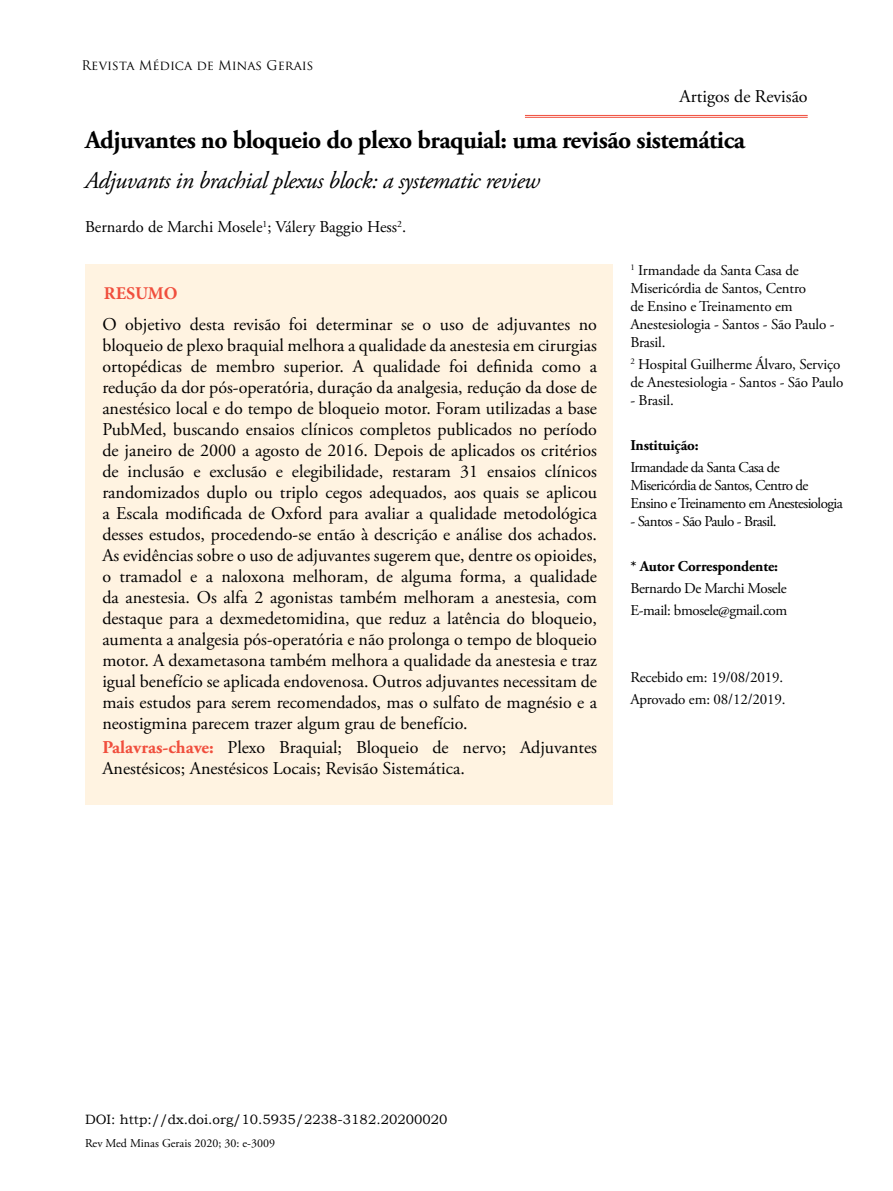
<style>
.page{position:relative;width:893px;height:1191px;background:#fff}
.page>*{position:absolute;margin:0;border:0;box-sizing:border-box;transform-origin:0 0}
.t1{font:700 25.5px "Adobe Garamond Pro";letter-spacing:-.02em;color:#000}
.t2{font:italic 24px "Adobe Garamond Pro";letter-spacing:-.02em;color:#000}
.t3{font:18px/21px "Adobe Garamond Pro";color:#000;text-align:justify}
.t4{font:18px/21px "Adobe Garamond Pro";color:#000101}
.t5{font:700 18px "Minion Pro";letter-spacing:-.005em;color:#f04e3d}
.t6{font:16.5px "Adobe Garamond Pro";color:#000101}
.t7{font:15px/18px "Adobe Garamond Pro";letter-spacing:-.01em;color:#000101}
.t8{font:15px/18px "Adobe Garamond Pro";letter-spacing:-.04em;color:#000}
.t9{font:700 15px "Adobe Garamond Pro";letter-spacing:-.01em;color:#000101}
.t10{font:13.5px "Bookman Old Style";color:#000}
.t11{font:13.05px "Trajan Pro";color:#000}
.t12{font:12px "Adobe Garamond Pro";color:#000}
.s1{font-weight:700;color:#f04e3d}
</style>
<div class="page">
<hr style="left:85px;top:76px;width:723px;height:1px;background:#000">
<hr style="left:525px;top:115px;width:283px;height:1px;background:#f04e3d">
<hr style="left:525px;top:117px;width:283px;height:1px;background:#f04e3d">
<div style="left:85px;top:264px;width:527px;height:540px;background:#fff3e1"></div>
<div style="left:75px;top:52px;width:732px;height:33px;background:#fff"></div>
<p class="t11" style="left:82px;top:57px;width:234px">Revista Médica de Minas Gerais</p>
<p class="t12" style="left:85px;top:58px;width:309px">Adjuvantes no bloqueio do plexo braquial: uma revisão sistemática</p>
<p class="t3" style="left:680px;top:87px;width:130px">Artigos de Revisão</p>
<h1 class="t1" style="left:85px;top:125px;width:662px">Adjuvantes no bloqueio do plexo braquial: uma revisão sistemática</h1>
<h2 class="t2" style="left:85px;top:166px;width:457px">Adjuvants in brachial plexus block: a systematic review</h2>
<p class="t6" style="left:85px;top:217px;width:323px">Bernardo de Marchi Mosele<sup>1</sup>; Válery Baggio Hess<sup>2</sup>.</p>
<p class="t5" style="left:104px;top:280px;width:75px">RESUMO</p>
<p class="t3" style="left:102px;top:314px;width:496px">O objetivo desta revisão foi determinar se o uso de adjuvantes no bloqueio de plexo braquial melhora a qualidade da anestesia em cirurgias ortopédicas de membro superior. A qualidade foi definida como a redução da dor pós-operatória, duração da analgesia, redução da dose de anestésico local e do tempo de bloqueio motor. Foram utilizadas a base PubMed, buscando ensaios clínicos completos publicados no período de janeiro de 2000 a agosto de 2016. Depois de aplicados os critérios de inclusão e exclusão e elegibilidade, restaram 31 ensaios clínicos randomizados duplo ou triplo cegos adequados, aos quais se aplicou a Escala modificada de Oxford para avaliar a qualidade metodológica desses estudos, procedendo-se então à descrição e análise dos achados.<br>As evidências sobre o uso de adjuvantes sugerem que, dentre os opioides, o tramadol e a naloxona melhoram, de alguma forma, a qualidade da anestesia. Os alfa 2 agonistas também melhoram a anestesia, com destaque para a dexmedetomidina, que reduz a latência do bloqueio, aumenta a analgesia pós-operatória e não prolonga o tempo de bloqueio motor. A dexametasona também melhora a qualidade da anestesia e traz igual benefício se aplicada endovenosa. Outros adjuvantes necessitam de mais estudos para serem recomendados, mas o sulfato de magnésio e a neostigmina parecem trazer algum grau de benefício.</p>
<p class="t4" style="left:102px;top:737px;width:496px"><span class="s1">Palavras-chave:</span> Plexo Braquial; Bloqueio de nervo; Adjuvantes<br>Anestésicos; Anestésicos Locais; Revisão Sistemática.</p>
<p class="t7" style="left:630px;top:262px;width:206px"><sup>1</sup> Irmandade da Santa Casa de<br>Misericórdia de Santos, Centro<br>de Ensino e Treinamento em<br>Anestesiologia - Santos - São Paulo -<br>Brasil.</p>
<p class="t7" style="left:630px;top:356px;width:214px"><sup>2</sup> Hospital Guilherme Álvaro, Serviço de Anestesiologia - Santos - São Paulo</p>
<p class="t7" style="left:630px;top:392px;width:45px">- Brasil.</p>
<p class="t9" style="left:630px;top:436px;width:70px">Instituição:</p>
<p class="t8" style="left:630px;top:459px;width:214px">Irmandade da Santa Casa de<br>Misericórdia de Santos, Centro de<br>Ensino e Treinamento em Anestesiologia</p>
<p class="t8" style="left:630px;top:513px;width:148px">- Santos - São Paulo - Brasil.</p>
<p class="t9" style="left:630px;top:557px;width:149px">* Autor Correspondente:</p>
<p class="t7" style="left:630px;top:577px;width:158px;line-height:22.2px">Bernardo De Marchi Mosele<br>E-mail: bmosele@gmail.com</p>
<p class="t7" style="left:630px;top:666px;width:157px;line-height:22.2px">Recebido em: 19/08/2019.<br>Aprovado em: 08/12/2019.</p>
<p class="t10" style="left:85px;top:1110px;width:364px">DOI: http://dx.doi.org/10.5935/2238-3182.20200020</p>
<p class="t12" style="left:85px;top:1135px;width:191px">Rev Med Minas Gerais 2020; 30: e-3009</p>
</div>
